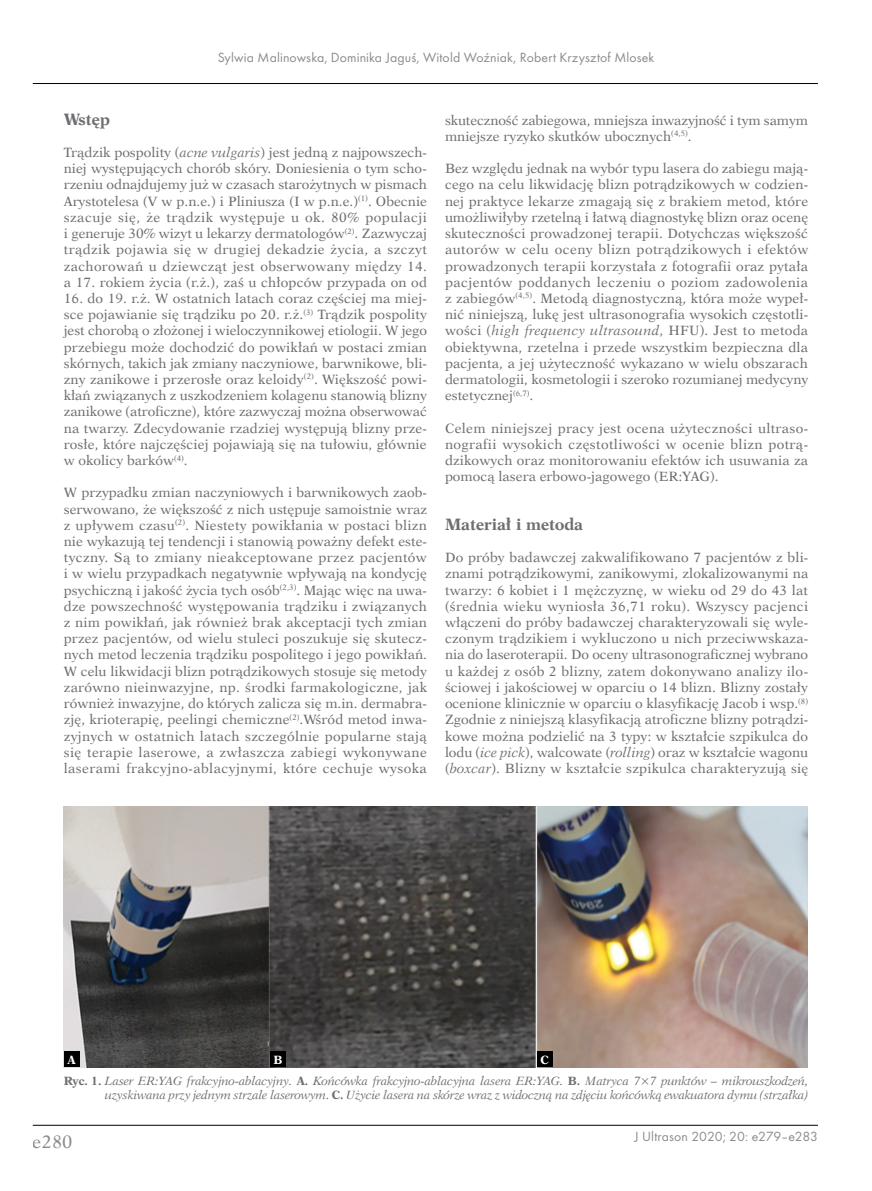
<style>
.page{position:relative;width:872px;height:1191px;background:#fff}
.page>*{position:absolute;margin:0;border:0;box-sizing:border-box;transform-origin:0 0}
.t1{font:18px "Dutch 823 EU Normal";color:#6d6e71}
._1st_Srodtytul_PL_An{font:16.5px "Dutch 823 EU Bold";color:#6d6e71}
.t2{font:13.8px "Futura TCE";letter-spacing:.01em;color:#6d6e71}
.BPL_-_Body_PL{font:13.5px/16.2px "Dutch 823 EU Normal";letter-spacing:.005em;color:#6d6e71;text-align:justify}
.Normalny{font:12px/14.4px "Dutch 823 EU Italic";letter-spacing:-.02em;color:#6d6e71;text-align:right}
.Normalny-2{font:12px "Dutch 823 EU Bold";color:#fff}
.s1{font-family:"Dutch 823 EU Italic"}
.s2{font-family:"Dutch 823 EU Bold"}
</style>
<div class="page">
<hr style="left:33px;top:1125px;width:785px;height:1px;background:#000">
<hr style="left:33px;top:83px;width:785px;height:1px;background:#000">
<img style="left:64px;top:806px;width:744px;height:261px">
<div style="left:64px;top:1051px;width:15px;height:16px;background:#000"></div>
<div style="left:270px;top:1051px;width:16px;height:16px;background:#000"></div>
<div style="left:537px;top:1051px;width:15px;height:16px;background:#000"></div>
<p class="t2" style="left:218px;top:49px;width:438px">Sylwia Malinowska, Dominika Jaguś, Witold Woźniak, Robert Krzysztof Mlosek</p>
<p class="_1st_Srodtytul_PL_An" style="left:64px;top:109px;width:48px">Wstęp</p>
<p class="BPL_-_Body_PL" style="left:64px;top:144px;width:365px">Trądzik pospolity (<span class="s1">acne vulgaris</span>) jest jedną z najpowszech&shy;niej występujących chorób skóry. Doniesienia o tym scho&shy;rzeniu odnajdujemy już w czasach starożytnych w pismach Arystotelesa (V w p.n.e.) i Pliniusza (I w p.n.e.)<sup>(1)</sup>. Obecnie szacuje się, że trądzik występuje u ok. 80% populacji i generuje 30% wizyt u lekarzy dermatologów<sup>(2)</sup>. Zazwyczaj trądzik pojawia się w drugiej dekadzie życia, a szczyt zachorowań u dziewcząt jest obserwowany między 14. a 17. rokiem życia (r.ż.), zaś u chłopców przypada on od</p>
<p class="BPL_-_Body_PL" style="left:64px;top:290px;width:365px">16. do 19. r.ż. W ostatnich latach coraz częściej ma miej&shy;sce pojawianie się trądziku po 20. r.ż.<sup>(3)</sup> Trądzik pospolity jest chorobą o złożonej i wieloczynnikowej etiologii. W jego przebiegu może dochodzić do powikłań w postaci zmian skórnych, takich jak zmiany naczyniowe, barwnikowe, bli&shy;zny zanikowe i przerosłe oraz keloidy<sup>(2)</sup>. Większość powi&shy;kłań związanych z uszkodzeniem kolagenu stanowią blizny zanikowe (atroficzne), które zazwyczaj można obserwować na twarzy. Zdecydowanie rzadziej występują blizny prze&shy;rosłe, które najczęściej pojawiają się na tułowiu, głównie w okolicy barków<sup>(4)</sup>.</p>
<p class="BPL_-_Body_PL" style="left:64px;top:485px;width:365px">W przypadku zmian naczyniowych i barwnikowych zaob&shy;serwowano, że większość z nich ustępuje samoistnie wraz z upływem czasu<sup>(2)</sup>. Niestety powikłania w postaci blizn nie wykazują tej tendencji i stanowią poważny defekt este&shy;tyczny. Są to zmiany nieakceptowane przez pacjentów i w wielu przypadkach negatywnie wpływają na kondycję psychiczną i jakość życia tych osób<sup>(2,3)</sup>. Mając więc na uwa&shy;dze powszechność występowania trądziku i związanych z nim powikłań, jak również brak akceptacji tych zmian przez pacjentów, od wielu stuleci poszukuje się skutecz&shy;nych metod leczenia trądziku pospolitego i jego powikłań.<br>W celu likwidacji blizn potrądzikowych stosuje się metody zarówno nieinwazyjne, np. środki farmakologiczne, jak również inwazyjne, do których zalicza się m.in. dermabra&shy;zję, krioterapię, peelingi chemiczne<sup>(2)</sup>.Wśród metod inwa&shy;zyjnych w ostatnich latach szczególnie popularne stają się terapie laserowe, a zwłaszcza zabiegi wykonywane laserami frakcyjno-ablacyjnymi, które cechuje wysoka</p>
<p class="BPL_-_Body_PL" style="left:445px;top:112px;width:364px">skuteczność zabiegowa, mniejsza inwazyjność i tym samym mniejsze ryzyko skutków ubocznych<sup>(4,5)</sup>.</p>
<p class="BPL_-_Body_PL" style="left:445px;top:161px;width:365px">Bez względu jednak na wybór typu lasera do zabiegu mają&shy;cego na celu likwidację blizn potrądzikowych w codzien&shy;nej praktyce lekarze zmagają się z brakiem metod, które umożliwiłyby rzetelną i łatwą diagnostykę blizn oraz ocenę skuteczności prowadzonej terapii. Dotychczas większość autorów w celu oceny blizn potrądzikowych i efektów prowadzonych terapii korzystała z fotografii oraz pytała pacjentów poddanych leczeniu o poziom zadowolenia z zabiegów<sup>(4,5)</sup>. Metodą diagnostyczną, która może wypeł&shy;nić niniejszą, lukę jest ultrasonografia wysokich częstotli&shy;wości (<span class="s1">high frequency ultrasound</span>, HFU). Jest to metoda obiektywna, rzetelna i przede wszystkim bezpieczna dla pacjenta, a jej użyteczność wykazano w wielu obszarach dermatologii, kosmetologii i szeroko rozumianej medycyny estetycznej<sup>(6,7)</sup>.</p>
<p class="BPL_-_Body_PL" style="left:445px;top:420px;width:365px">Celem niniejszej pracy jest ocena użyteczności ultraso&shy;nografii wysokich częstotliwości w ocenie blizn potrą&shy;dzikowych oraz monitorowaniu efektów ich usuwania za pomocą lasera erbowo-jagowego (ER:YAG).</p>
<p class="_1st_Srodtytul_PL_An" style="left:445px;top:514px;width:140px">Materiał i metoda</p>
<p class="BPL_-_Body_PL" style="left:445px;top:549px;width:365px">Do próby badawczej zakwalifikowano 7 pacjentów z bli&shy;znami potrądzikowymi, zanikowymi, zlokalizowanymi na twarzy: 6 kobiet i 1 mężczyznę, w wieku od 29 do 43 lat (średnia wieku wyniosła 36,71 roku). Wszyscy pacjenci włączeni do próby badawczej charakteryzowali się wyle&shy;czonym trądzikiem i wykluczono u nich przeciwwskaza&shy;nia do laseroterapii. Do oceny ultrasonograficznej wybrano u każdej z osób 2 blizny, zatem dokonywano analizy ilo&shy;ściowej i jakościowej w oparciu o 14 blizn. Blizny zostały ocenione klinicznie w oparciu o klasyfikację Jacob i wsp.<sup>(8)<br></sup>Zgodnie z niniejszą klasyfikacją atroficzne blizny potrądzi&shy;kowe można podzielić na 3 typy: w kształcie szpikulca do lodu (<span class="s1">ice pick</span>), walcowate (<span class="s1">rolling</span>) oraz w kształcie wagonu (<span class="s1">boxcar</span>). Blizny w kształcie szpikulca charakteryzują się</p>
<p class="Normalny-2" style="left:67px;top:1052px;width:10px">A</p>
<p class="Normalny-2" style="left:273px;top:1052px;width:11px">B</p>
<p class="Normalny-2" style="left:540px;top:1052px;width:10px">C</p>
<p class="Normalny" style="left:64px;top:1073px;width:746px"><span class="s2">Ryc. 1.</span> Laser ER:YAG frakcyjno-ablacyjny. <span class="s2">A.</span> Końcówka frakcyjno-ablacyjna lasera ER:YAG. <span class="s2">B.</span> Matryca 7×7 punktów – mikrouszkodzeń, uzyskiwana przy jednym strzale laserowym. <span class="s2">C.</span> Użycie lasera na skórze wraz z widoczną na zdjęciu końcówką ewakuatora dymu (strzałka)</p>
<h1 class="t1" style="left:33px;top:1131px;width:41px">e280</h1>
<p class="t2" style="left:634px;top:1128px;width:185px">J Ultrason 2020; 20: e279–e283</p>
</div>
